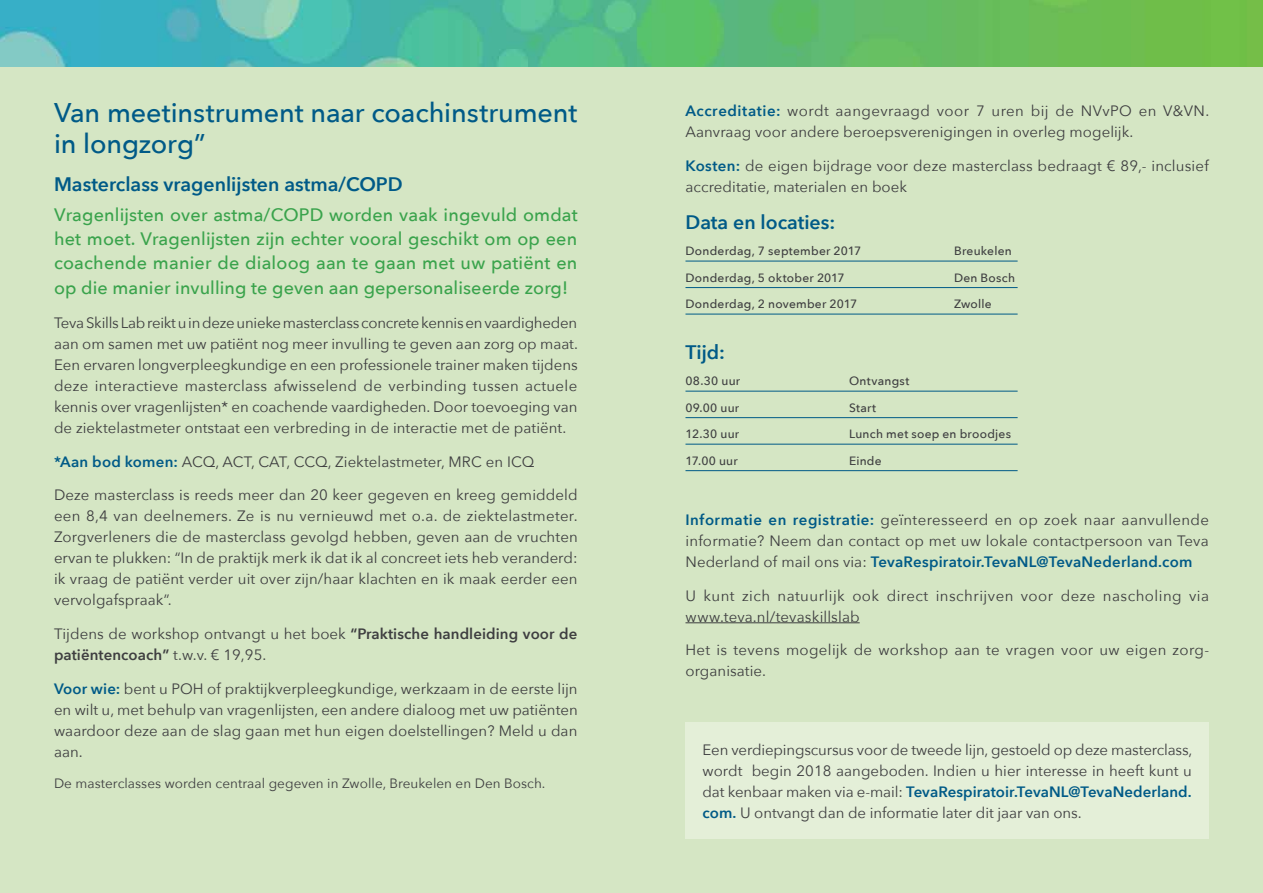
<style>
.page{position:relative;width:1263px;height:893px;background:#d5e6c4}
.page>*{position:absolute;margin:0;border:0;box-sizing:border-box;transform-origin:0 0}
.t1{font:500 27px/31px "Avenir Next";letter-spacing:-.005em;color:#005a87}
.t2{font:600 19.5px "Avenir Next";color:#005a87}
.t3{font:500 18px/24.5px "Avenir Next";letter-spacing:.005em;color:#3aa34c;text-align:justify}
.t4{font:15px/21px "Avenir Next";letter-spacing:.005em;color:#3e3e40;text-align:justify}
.t5{font:15px/21px "Avenir Next";letter-spacing:.03em;color:#3e3e40}
.t6{font:15px/21px "Avenir Next";letter-spacing:.025em;color:#3e3e40}
.t7{font:13.5px "Avenir Next";letter-spacing:.005em;color:#3e3e40}
.t8{font:500 12px "Avenir Next";letter-spacing:.02em;color:#3e3e40}
.s1{font-weight:600;color:#005a87}
.s2{font-weight:600}
</style>
<div class="page">
<img style="left:0;top:0;width:1263px;height:67px">
<hr style="left:685px;top:261px;width:332px;height:1px;background:#005a87">
<hr style="left:685px;top:287px;width:332px;height:1px;background:#005a87">
<hr style="left:685px;top:314px;width:332px;height:1px;background:#005a87">
<hr style="left:685px;top:391px;width:332px;height:1px;background:#005a87">
<hr style="left:685px;top:417px;width:332px;height:1px;background:#005a87">
<hr style="left:685px;top:444px;width:332px;height:1px;background:#005a87">
<hr style="left:685px;top:470px;width:332px;height:1px;background:#005a87">
<hr style="left:685px;top:622px;width:175px;height:1px;background:#3e3e40">
<div style="left:685px;top:723px;width:524px;height:116px;background:#e4efd8"></div>
<h1 class="t1" style="left:54px;top:96px;width:525px">Van meetinstrument naar coachinstrument in longzorg”</h1>
<h2 class="t2" style="left:54px;top:168px;width:350px">Masterclass vragenlijsten astma/COPD</h2>
<p class="t3" style="left:54px;top:201px;width:525px">Vragenlijsten over astma/COPD worden vaak ingevuld omdat het moet. Vragenlijsten zijn echter vooral geschikt om op een coachende manier de dialoog aan te gaan met uw patiënt en op die manier invulling te geven aan gepersonaliseerde zorg!</p>
<p class="t4" style="left:54px;top:311px;width:525px">Teva Skills Lab reikt u in deze unieke masterclass concrete kennis en vaardigheden aan om samen met uw patiënt nog meer invulling te geven aan zorg op maat.<br>Een ervaren longverpleegkundige en een professionele trainer maken tijdens deze interactieve masterclass afwisselend de verbinding tussen actuele kennis over vragenlijsten* en coachende vaardigheden. Door toevoeging van de ziektelastmeter ontstaat een verbreding in de interactie met de patiënt.</p>
<p class="t4" style="left:54px;top:450px;width:482px"><span class="s1">*Aan bod komen:</span> ACQ, ACT, CAT, CCQ, Ziektelastmeter, MRC en ICQ</p>
<p class="t4" style="left:54px;top:484px;width:525px">Deze masterclass is reeds meer dan 20 keer gegeven en kreeg gemiddeld een 8,4 van deelnemers. Ze is nu vernieuwd met o.a. de ziektelastmeter.<br>Zorgverleners die de masterclass gevolgd hebben, geven aan de vruchten ervan te plukken: “In de praktijk merk ik dat ik al concreet iets heb veranderd: ik vraag de patiënt verder uit over zijn/haar klachten en ik maak eerder een vervolgafspraak”.</p>
<p class="t4" style="left:54px;top:623px;width:525px">Tijdens de workshop ontvangt u het boek <span class="s2">“Praktische handleiding voor de patiëntencoach”</span> t.w.v. € 19,95.</p>
<p class="t4" style="left:54px;top:677px;width:525px"><span class="s1">Voor wie:</span> bent u POH of praktijkverpleegkundige, werkzaam in de eerste lijn en wilt u, met behulp van vragenlijsten, een andere dialoog met uw patiënten waardoor deze aan de slag gaan met hun eigen doelstellingen? Meld u dan aan.</p>
<p class="t7" style="left:54px;top:772px;width:493px">De masterclasses worden centraal gegeven in Zwolle, Breukelen en Den Bosch.</p>
<p class="t4" style="left:685px;top:100px;width:525px"><span class="s1">Accreditatie:</span> wordt aangevraagd voor 7 uren bij de NVvPO en V&amp;VN.<br>Aanvraag voor andere beroepsverenigingen in overleg mogelijk.</p>
<p class="t4" style="left:685px;top:154px;width:525px"><span class="s1">Kosten:</span> de eigen bijdrage voor deze masterclass bedraagt € 89,- inclusief accreditatie, materialen en boek</p>
<h2 class="t2" style="left:685px;top:205px;width:151px">Data en locaties:</h2>
<p class="t8" style="left:685px;top:241px;width:177px">Donderdag, 7 september 2017</p>
<p class="t8" style="left:954px;top:241px;width:59px">Breukelen</p>
<p class="t8" style="left:685px;top:267px;width:161px">Donderdag, 5 oktober 2017</p>
<p class="t8" style="left:954px;top:267px;width:63px">Den Bosch</p>
<p class="t8" style="left:685px;top:294px;width:173px">Donderdag, 2 november 2017</p>
<p class="t8" style="left:954px;top:294px;width:39px">Zwolle</p>
<h2 class="t2" style="left:685px;top:335px;width:41px">Tijd:</h2>
<p class="t8" style="left:685px;top:371px;width:56px">08.30 uur</p>
<p class="t8" style="left:849px;top:371px;width:62px">Ontvangst</p>
<p class="t8" style="left:685px;top:397px;width:55px">09.00 uur</p>
<p class="t8" style="left:849px;top:397px;width:29px">Start</p>
<p class="t8" style="left:685px;top:424px;width:55px">12.30 uur</p>
<p class="t8" style="left:849px;top:424px;width:164px">Lunch met soep en broodjes</p>
<p class="t8" style="left:685px;top:450px;width:54px">17.00 uur</p>
<p class="t8" style="left:849px;top:450px;width:34px">Einde</p>
<p class="t4" style="left:685px;top:509px;width:525px"><span class="s1">Informatie en registratie:</span> geïnteresseerd en op zoek naar aanvullende informatie? Neem dan contact op met uw lokale contactpersoon van Teva Nederland of mail ons via: <span class="s1">TevaRespiratoir.TevaNL@TevaNederland.com</span></p>
<p class="t5" style="left:685px;top:584px;width:525px">U kunt zich natuurlijk ook direct inschrijven voor deze nascholing via www.teva.nl/tevaskillslab</p>
<p class="t6" style="left:685px;top:639px;width:524px">Het is tevens mogelijk de workshop aan te vragen voor uw eigen zorg&shy;organisatie.</p>
<p class="t4" style="left:702px;top:738px;width:491px">Een verdiepingscursus voor de tweede lijn, gestoeld op deze masterclass, wordt begin 2018 aangeboden. Indien u hier interesse in heeft kunt u dat kenbaar maken via e-mail: <span class="s1">TevaRespiratoir.TevaNL@TevaNederland. com.</span> U ontvangt dan de informatie later dit jaar van ons.</p>
</div>
